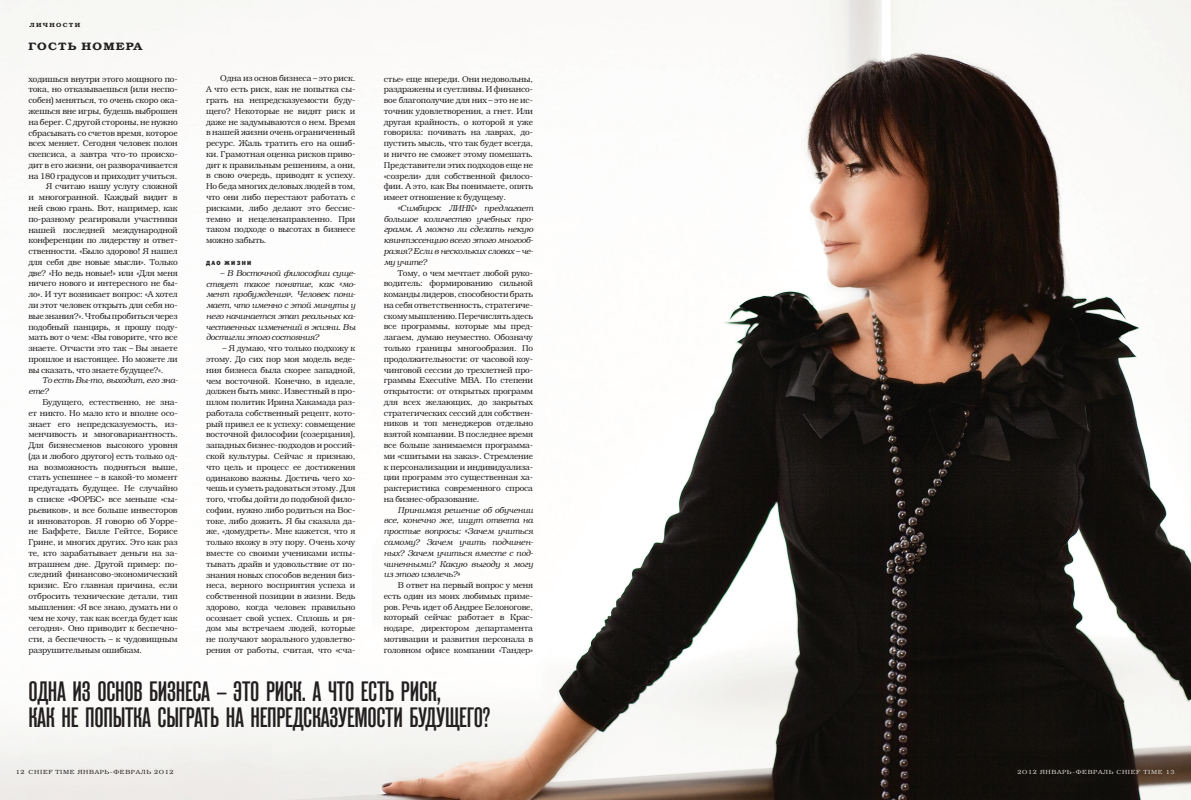
<style>
.page{position:relative;width:1191px;height:800px;background:#fff}
.page>*{position:absolute;margin:0;border:0;box-sizing:border-box;transform-origin:0 0}
.t1{font:28px/26px "Reforma Grotesk Medium C";letter-spacing:-.01em;color:#231f20;scale:1.1 1}
.t2{font:600 10.8px "Bookman C";letter-spacing:.1em;color:#231f20;scale:1.11 1}
.t3{font:300 8.5px/10.8px "Bookman C";letter-spacing:-.025em;color:#231f20;text-align:justify}
.t4{font:italic 300 8.5px/10.8px "Bookman C";letter-spacing:-.02em;color:#231f20;text-align:justify}
.t5{font:300 6px "Bookman C";letter-spacing:.1em;color:#231f20;scale:1.1 1}
.t6{font:300 6px "Bookman C";letter-spacing:.1em;color:#dad8cf;scale:1.1 1}
.t7{font:600 6px "Bookman C";letter-spacing:.2em;color:#231f20;scale:1.1 1}
.t8{font:6px "Franklin Gothic Heavy C";color:#231f20}
</style>
<div class="page">
<img style="left:0;top:0;width:1191px;height:799px">
<p class="t7" style="left:30px;top:22px;width:48px">личности</p>
<p class="t2" style="left:28px;top:40px;width:104px">гость номера</p>
<p class="t3" style="left:28px;top:73px;width:151px">ходишься внутри этого мощного по-</p>
<p class="t3" style="left:28px;top:84px;width:151px">тока, но отказываешься (или неспо-</p>
<p class="t3" style="left:28px;top:95px;width:151px">собен) меняться, то очень скоро ока-</p>
<p class="t3" style="left:28px;top:106px;width:151px">жешься вне игры, будешь выброшен</p>
<p class="t3" style="left:28px;top:116px;width:151px">на берег. С другой стороны, не нужно</p>
<p class="t3" style="left:28px;top:127px;width:151px">сбрасывать со счетов время, которое</p>
<p class="t3" style="left:28px;top:138px;width:151px">всех меняет. Сегодня человек полон</p>
<p class="t3" style="left:28px;top:149px;width:151px">скепсиса, а завтра что-то происхо-</p>
<p class="t3" style="left:28px;top:159px;width:151px">дит в его жизни, он разворачивается</p>
<p class="t3" style="left:28px;top:170px;width:150px">на 180 градусов и приходит учиться.</p>
<p class="t3" style="left:46px;top:181px;width:133px">Я считаю нашу услугу сложной</p>
<p class="t3" style="left:28px;top:192px;width:151px">и многогранной. Каждый видит в</p>
<p class="t3" style="left:28px;top:203px;width:151px">ней свою грань. Вот, например, как</p>
<p class="t3" style="left:28px;top:213px;width:151px">по-разному реагировали участники</p>
<p class="t3" style="left:28px;top:224px;width:151px">нашей последней международной</p>
<p class="t3" style="left:28px;top:235px;width:151px">конференции по лидерству и ответ-</p>
<p class="t3" style="left:28px;top:246px;width:151px">ственности. «Было здорово! Я нашел</p>
<p class="t3" style="left:28px;top:256px;width:151px">для себя две новые мысли». Только</p>
<p class="t3" style="left:28px;top:267px;width:151px">две? «Но ведь новые!» или «Для меня</p>
<p class="t3" style="left:28px;top:278px;width:151px">ничего нового и интересного не бы-</p>
<p class="t3" style="left:28px;top:289px;width:151px">ло». И тут возникает вопрос: «А хотел</p>
<p class="t3" style="left:28px;top:299px;width:151px">ли этот человек открыть для себя но-</p>
<p class="t3" style="left:28px;top:310px;width:151px">вые знания?». Чтобы пробиться через</p>
<p class="t3" style="left:28px;top:321px;width:151px">подобный панцирь, я прошу поду-</p>
<p class="t3" style="left:28px;top:332px;width:151px">мать вот о чем: «Вы говорите, что все</p>
<p class="t3" style="left:28px;top:343px;width:151px">знаете. Отчасти это так – Вы знаете</p>
<p class="t3" style="left:28px;top:353px;width:151px">прошлое и настоящее. Но можете ли</p>
<p class="t3" style="left:28px;top:364px;width:137px">вы сказать, что знаете будущее?».</p>
<p class="t4" style="left:28px;top:375px;width:151px;text-indent:14px">То есть Вы-то, выходит, его зна&shy;ете?</p>
<p class="t3" style="left:28px;top:396px;width:151px;text-indent:14px">Будущего, естественно, не зна&shy;ет никто. Но мало кто и вполне осо&shy;знает его непредсказуемость, из&shy;менчивость и многовариантность.<br>Для бизнесменов высокого уровня (да и любого другого) есть только од&shy;на возможность подняться выше, стать успешнее – в какой-то момент предугадать будущее. Не случайно в списке «ФОРБС» все меньше «сы&shy;рьевиков», и все больше инвесторов и инноваторов. Я говорю об Уорре&shy;не Баффете, Билле Гейтсе, Борисе Грине, и многих других. Это как раз те, кто зарабатывает деньги на за&shy;втрашнем дне. Другой пример: по&shy;следний финансово-экономический кризис. Его главная причина, если отбросить технические детали, тип мышления: «Я все знаю, думать ни о чем не хочу, так как всегда будет как сегодня». Оно приводит к беспечно&shy;сти, а беспечность – к чудовищным разрушительным ошибкам.</p>
<p class="t3" style="left:206px;top:73px;width:151px;text-indent:14px">Одна из основ бизнеса – это риск.<br>А что есть риск, как не попытка сы&shy;грать на непредсказуемости буду&shy;щего? Некоторые не видят риск и даже не задумываются о нем. Время в нашей жизни очень ограниченный ресурс. Жаль тратить его на ошиб&shy;ки. Грамотная оценка рисков приво&shy;дит к правильным решениям, а они, в свою очередь, приводят к успеху.<br>Но беда многих деловых людей в том, что они либо перестают работать с рисками, либо делают это бессис&shy;темно и нецеленаправленно. При таком подходе о высотах в бизнесе можно забыть.</p>
<p class="t8" style="left:206px;top:259px;width:12px">ДАО</p>
<p class="t8" style="left:224px;top:259px;width:23px">ЖИ ЗНИ</p>
<p class="t4" style="left:206px;top:267px;width:151px;text-indent:14px">– В Восточной философии суще&shy;ствует такое понятие, как «мо&shy;мент пробуждения». Человек пони&shy;мает, что именно с этой минуты у него начинается этап реальных ка&shy;чественных изменений в жизни. Вы достигли этого состояния?</p>
<p class="t3" style="left:206px;top:343px;width:151px;text-indent:16px">– Я думаю, что только подхожу к этому. До сих пор моя модель веде&shy;ния бизнеса была скорее западной, чем восточной. Конечно, в идеале, должен быть микс. Известный в про&shy;шлом политик Ирина Хакамада раз&shy;работала собственный рецепт, кото&shy;рый привел ее к успеху: совмещение восточной философии (созерцания), западных бизнес-подходов и россий&shy;ской культуры. Сейчас я признаю, что цель и процесс ее достижения одинаково важны. Достичь чего хо&shy;чешь и суметь радоваться этому. Для того, чтобы дойти до подобной фило&shy;софии, нужно либо родиться на Вос&shy;токе, либо дожить. Я бы сказала да&shy;же, «домудреть». Мне кажется, что я только вхожу в эту пору. Очень хочу вместе со своими учениками испы&shy;тывать драйв и удовольствие от по&shy;знания новых способов ведения биз&shy;неса, верного восприятия успеха и собственной позиции в жизни. Ведь здорово, когда человек правильно осознает свой успех. Сплошь и ря&shy;дом мы встречаем людей, которые не получают морального удовлетво&shy;рения от работы, считая, что «сча-</p>
<p class="t3" style="left:384px;top:73px;width:151px">стье» еще впереди. Они недовольны, раздражены и суетливы. И финансо&shy;вое благополучие для них – это не ис&shy;точник удовлетворения, а гнет. Или другая крайность, о которой я уже говорила: почивать на лаврах, до&shy;пустить мысль, что так будет всегда, и ничто не сможет этому помешать.<br>Представители этих подходов еще не «созрели» для собственной филосо&shy;фии. А это, как Вы понимаете, опять имеет отношение к будущему.</p>
<p class="t4" style="left:384px;top:203px;width:151px;text-indent:14px">«Симбирск ЛИНК» предлагает большое количество учебных про&shy;грамм. А можно ли сделать некую квинтэссенцию всего этого многооб&shy;разия? Если в нескольких словах – че&shy;му учите?</p>
<p class="t3" style="left:384px;top:267px;width:151px;text-indent:14px">Тому, о чем мечтает любой руко&shy;водитель: формированию сильной команды лидеров, способности брать на себя ответственность, стратегиче&shy;скому мышлению. Перечислять здесь все программы, которые мы пред&shy;лагаем, думаю неуместно. Обозначу только границы многообразия. По продолжительности: от часовой коу&shy;чинговой сессии до трехлетней про&shy;граммы Executive MBA. По степени открытости: от открытых программ для всех желающих, до закрытых стратегических сессий для собствен&shy;ников и топ менеджеров отдельно взятой компании. В последнее время все больше занимаемся программа&shy;ми «сшитыми на заказ». Стремление к персонализации и индивидуализа&shy;ции программ это существенная ха&shy;рактеристика современного спроса на бизнес-образование.</p>
<p class="t4" style="left:384px;top:504px;width:151px;text-indent:14px">Принимая решение об обучении все, конечно же, ищут ответа на простые вопросы: «Зачем учиться самому? Зачем учить подчинен&shy;ных? Зачем учиться вместе с под&shy;чиненными? Какую выгоду я могу из этого извлечь?»</p>
<p class="t3" style="left:384px;top:579px;width:151px;text-indent:14px">В ответ на первый вопрос у меня есть один из моих любимых приме&shy;ров. Речь идет об Андрее Белоногове, который сейчас работает в Крас&shy;нодаре, директором департамента мотивации и развития персонала в головном офисе компании «Тандер»</p>
<h1 class="t1" style="left:28px;top:678px;width:421px">Одна из основ бизнеса – это риск. А что есть риск,<br>как не попытка сыграть на непредсказуемости будущего?</h1>
<p class="t5" style="left:16px;top:768px;width:62px">12 CHIEF TIME январь</p>
<p class="t5" style="left:110px;top:768px;width:9px">-февраль</p>
<p class="t5" style="left:154px;top:768px;width:19px">2о12</p>
<p class="t6" style="left:1017px;top:768px;width:27px">2о12 январь</p>
<p class="t6" style="left:1072px;top:768px;width:9px">-февраль</p>
<p class="t6" style="left:1116px;top:768px;width:54px">CHIEF TIME 13</p>
</div>
